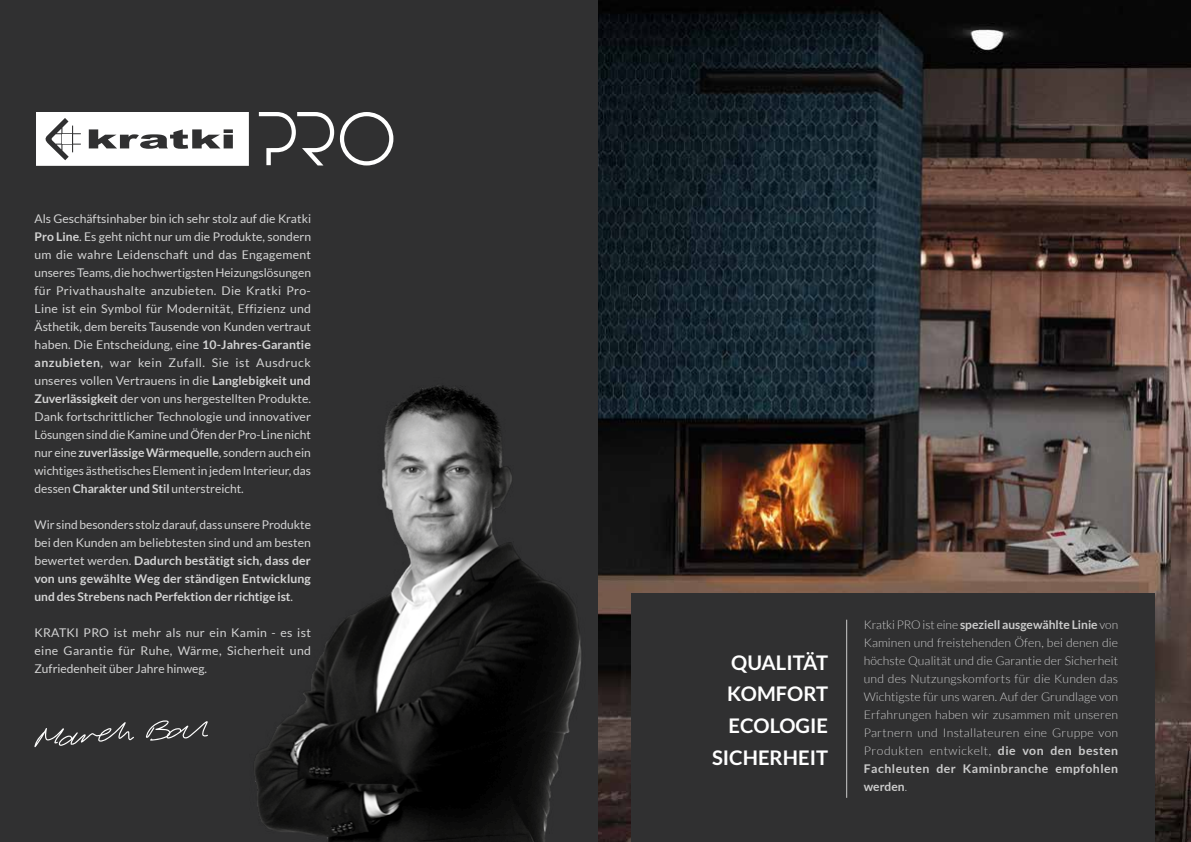
<style>
.page{position:relative;width:1191px;height:842px;background:#fff}
.page>*{position:absolute;margin:0;border:0;box-sizing:border-box;transform-origin:0 0}
.t1{font:700 20.2px/31.1px "Lato";color:#fff}
.t2{font:12px/18px "Lato";color:#d4d4d4;text-align:justify}
.t3{font:300 12px/18px "Lato";letter-spacing:.025em;color:#ccc;text-align:justify}
.t4{font:700 12px/18px "Lato";color:#d4d4d4;text-align:justify}
.s1{font-weight:700}
.s2{font-weight:400}
</style>
<div class="page">
<img style="left:597px;top:0;width:594px;height:842px">
<div style="left:631px;top:593px;width:524px;height:249px;background:#303031"></div>
<div style="left:0;top:0;width:597px;height:842px;background:#303031"></div>
<img style="left:255px;top:369px;width:344px;height:473px">
<svg style="left:34px;top:722px;width:100px;height:25px"></svg>
<svg style="left:146px;top:720px;width:62px;height:21px"></svg>
<svg style="left:36px;top:112px;width:213px;height:54px"></svg>
<svg style="left:340px;top:112px;width:53px;height:53px"></svg>
<svg style="left:259px;top:112px;width:75px;height:53px"></svg>
<hr style="left:846px;top:620px;width:1px;height:178px;background:#ccc">
<p class="t2" style="left:34px;top:210px;width:278px">Als Geschäftsinhaber bin ich sehr stolz auf die Kratki <span class="s1">Pro Line</span>. Es geht nicht nur um die Produkte, sondern um die wahre Leidenschaft und das Engagement unseres Teams, die hochwertigsten Heizungslösungen für Privathaushalte anzubieten. Die Kratki Pro-Line ist ein Symbol für Modernität, Effizienz und Ästhetik, dem bereits Tausende von Kunden vertraut haben. Die Entscheidung, eine <span class="s1">10-Jahres-Garantie anzubieten</span>, war kein Zufall. Sie ist Ausdruck unseres vollen Vertrauens in die <span class="s1">Langlebigkeit und Zuverlässigkeit</span> der von uns hergestellten Produkte.<br>Dank fortschrittlicher Technologie und innovativer Lösungen sind die Kamine und Öfen der Pro-Line nicht nur eine <span class="s1">zuverlässige Wärmequelle</span>, sondern auch ein wichtiges ästhetisches Element in jedem Interieur, das dessen <span class="s1">Charakter und Stil</span> unterstreicht.</p>
<p class="t4" style="left:34px;top:516px;width:278px"><span class="s2">Wir sind besonders stolz darauf, dass unsere Produkte bei den Kunden am beliebtesten sind und am besten bewertet werden.</span> Dadurch bestätigt sich, dass der von uns gewählte Weg der ständigen Entwicklung und des Strebens nach Perfektion der richtige ist<span class="s2">.</span></p>
<p class="t2" style="left:34px;top:624px;width:278px">KRATKI PRO ist mehr als nur ein Kamin - es ist eine Garantie für Ruhe, Wärme, Sicherheit und Zufriedenheit über Jahre hinweg.</p>
<p class="t3" style="left:863px;top:616px;width:256px">Kratki PRO ist eine <span class="s1">speziell ausgewählte Linie</span> von Kaminen und freistehenden Öfen, bei denen die höchste Qualität und die Garantie der Sicherheit und des Nutzungskomforts für die Kunden das Wichtigste für uns waren. Auf der Grundlage von Erfahrungen haben wir zusammen mit unseren Partnern und Installateuren eine Gruppe von Produkten entwickelt, <span class="s1">die von den besten Fachleuten der Kaminbranche empfohlen werden</span>.</p>
<h1 class="t1" style="left:727px;top:647px;width:102px">QUALITÄT<br>KOMFORT</h1>
<h1 class="t1" style="left:728px;top:709px;width:101px">ECOLOGIE</h1>
<h1 class="t1" style="left:712px;top:742px;width:117px">SICHERHEIT</h1>
</div>
